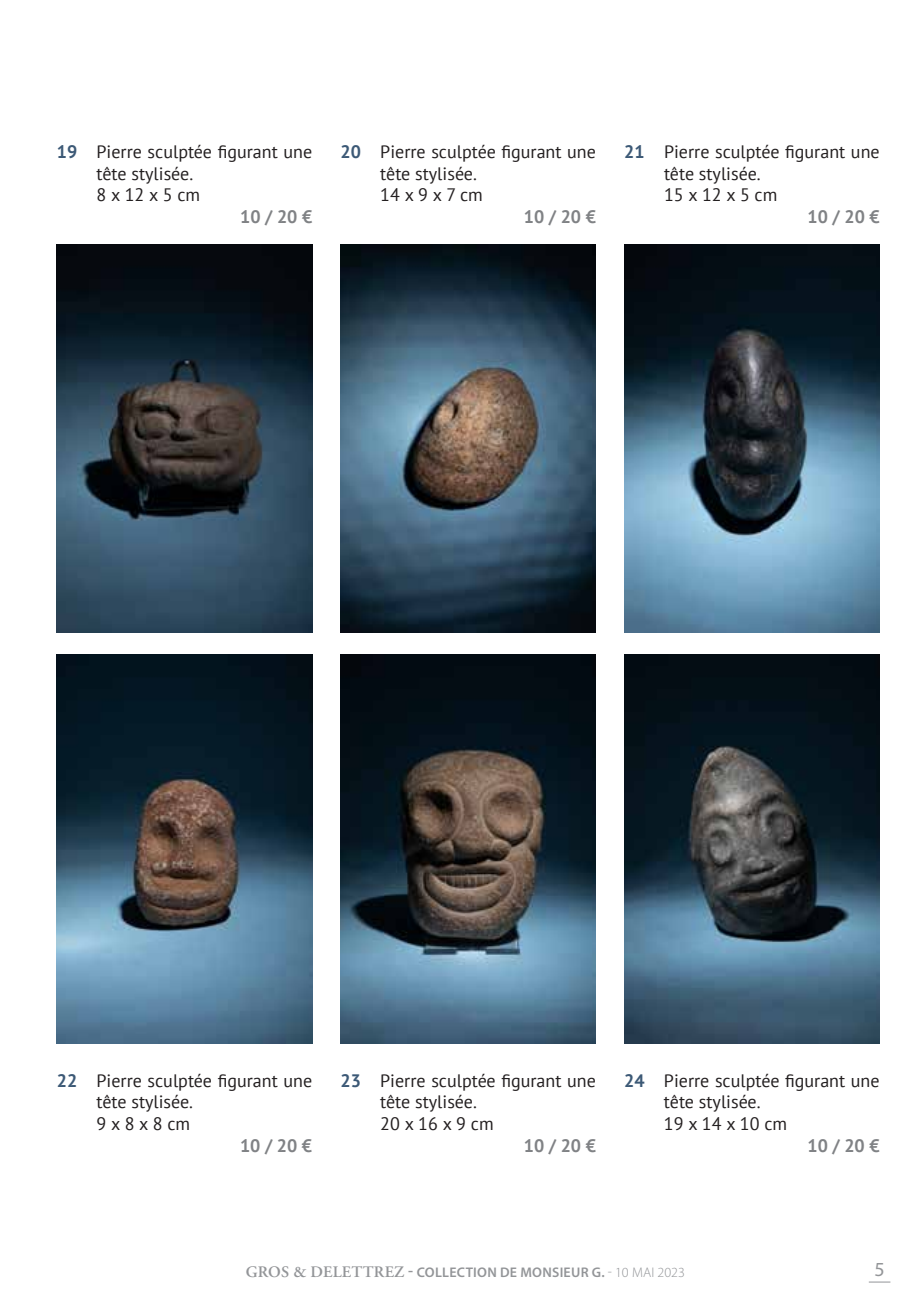
<style>
.page{position:relative;width:908px;height:1304px;background:#fff}
.page>*{position:absolute;margin:0;border:0;box-sizing:border-box;transform-origin:0 0}
.t1{font:20px "Myriad Pro";color:#939598}
.t2{font:18px/21.6px "PT Sans";color:#231f20}
.t3{font:700 18px "PT Sans";color:#808285}
.t4{font:600 14px "Myriad Pro";letter-spacing:.02em;color:#939598}
.s1{font-weight:700;color:#3c5976}
.s2{font-family:"Adobe Garamond Pro";font-size:16px}
.s3{font-size:16px}
.s4{font-weight:300}
</style>
<div class="page">
<svg style="left:868px;top:1282px;width:22px;height:1px"></svg>
<img style="left:624px;top:654px;width:255px;height:390px">
<img style="left:340px;top:654px;width:255px;height:390px">
<img style="left:57px;top:654px;width:255px;height:390px">
<img style="left:624px;top:244px;width:255px;height:389px">
<img style="left:340px;top:244px;width:255px;height:389px">
<img style="left:57px;top:244px;width:255px;height:389px">
<p class="t2" style="left:96px;top:140px;width:217px;text-indent:-40px"><span class="s1">19</span> Pierre sculptée figurant une tête stylisée.<br>8 x 12 x 5 cm</p>
<p class="t3" style="left:240px;top:205px;width:74px">10 / 20 €</p>
<p class="t2" style="left:380px;top:140px;width:217px;text-indent:-40px"><span class="s1">20</span> Pierre sculptée figurant une tête stylisée.<br>14 x 9 x 7 cm</p>
<p class="t3" style="left:523px;top:205px;width:74px">10 / 20 €</p>
<p class="t2" style="left:663px;top:140px;width:217px;text-indent:-40px"><span class="s1">21</span> Pierre sculptée figurant une tête stylisée.<br>15 x 12 x 5 cm</p>
<p class="t3" style="left:807px;top:205px;width:74px">10 / 20 €</p>
<p class="t2" style="left:96px;top:1069px;width:217px;text-indent:-40px"><span class="s1">22</span> Pierre sculptée figurant une tête stylisée.<br>9 x 8 x 8 cm</p>
<p class="t3" style="left:240px;top:1133px;width:74px">10 / 20 €</p>
<p class="t2" style="left:380px;top:1069px;width:217px;text-indent:-40px"><span class="s1">23</span> Pierre sculptée figurant une tête stylisée.<br>20 x 16 x 9 cm</p>
<p class="t3" style="left:523px;top:1133px;width:74px">10 / 20 €</p>
<p class="t2" style="left:663px;top:1069px;width:217px;text-indent:-40px"><span class="s1">24</span> Pierre sculptée figurant une tête stylisée.<br>19 x 14 x 10 cm</p>
<p class="t3" style="left:807px;top:1133px;width:74px">10 / 20 €</p>
<p class="t4" style="left:246px;top:1265px;width:440px"><span class="s2">GROS &amp; DELETTREZ</span> <span class="s3">-</span> COLLECTION DE MONSIEUR G. <span class="s4">- 10 MAI 2023</span></p>
<p class="t1" style="left:874px;top:1258px;width:12px">5</p>
</div>
